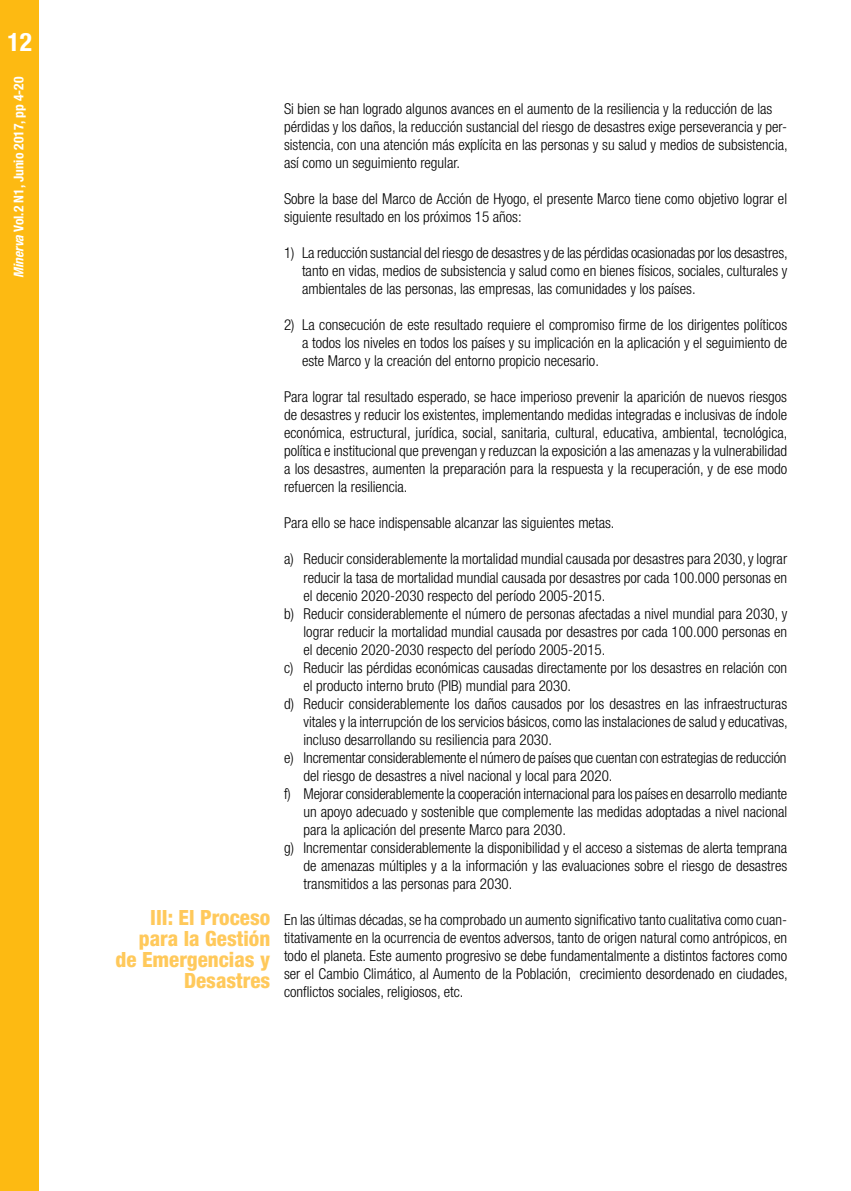
<style>
.page{position:relative;width:851px;height:1191px;background:#fff}
.page>*{position:absolute;margin:0;border:0;box-sizing:border-box;transform-origin:0 0}
.t1{font:700 condensed 25.5px "Helvetica Neue LT Std";color:#fff}
.t2{font:800 condensed 21px/21px "Helvetica Neue LT Std";color:#ffc95b;text-align:right}
.t3{font:300 condensed 15px/18px "Helvetica Neue LT Std";color:#000;text-align:justify}
.t4{font:700 condensed 13.5px "Helvetica Neue LT Std";color:#fff}
.s1{font-style:italic}
</style>
<div class="page">
<div style="left:0;top:0;width:38px;height:1191px;background:#fdba12"></div>
<h1 class="t1" style="left:7px;top:26px;width:26px">12</h1>
<p class="t4" style="left:10px;top:278px;width:203px;rotate:-90deg"><span class="s1">Minerva</span> Vol.2 N1, Junio 2017, pp 4-20</p>
<h2 class="t2" style="left:116px;top:906px;width:156px">III: El Proceso para la Gestión de Emergencias y<br>Desastres</h2>
<p class="t3" style="left:284px;top:100px;width:505px;text-align:left">Si bien se han logrado algunos avances en el aumento de la resiliencia y la reducción de las pérdidas y los daños, la reducción sustancial del riesgo de desastres exige perseverancia y per&shy;sistencia, con una atención más explícita en las personas y su salud y medios de subsistencia, así como un seguimiento regular.</p>
<p class="t3" style="left:284px;top:190px;width:504px">Sobre la base del Marco de Acción de Hyogo, el presente Marco tiene como objetivo lograr el siguiente resultado en los próximos 15 años:</p>
<p class="t3" style="left:302px;top:244px;width:487px;text-indent:-18px">1) La reducción sustancial del riesgo de desastres y de las pérdidas ocasionadas por los desastres, tanto en vidas, medios de subsistencia y salud como en bienes físicos, sociales, culturales y ambientales de las personas, las empresas, las comunidades y los países.</p>
<p class="t3" style="left:302px;top:316px;width:486px;text-indent:-18px">2) La consecución de este resultado requiere el compromiso firme de los dirigentes políticos a todos los niveles en todos los países y su implicación en la aplicación y el seguimiento de este Marco y la creación del entorno propicio necesario.</p>
<p class="t3" style="left:284px;top:388px;width:505px">Para lograr tal resultado esperado, se hace imperioso prevenir la aparición de nuevos riesgos de desastres y reducir los existentes, implementando medidas integradas e inclusivas de índole económica, estructural, jurídica, social, sanitaria, cultural, educativa, ambiental, tecnológica, política e institucional que prevengan y reduzcan la exposición a las amenazas y la vulnerabilidad a los desastres, aumenten la preparación para la respuesta y la recuperación, y de ese modo refuercen la resiliencia.</p>
<p class="t3" style="left:284px;top:514px;width:332px">Para ello se hace indispensable alcanzar las siguientes metas.</p>
<p class="t3" style="left:284px;top:550px;width:504px">a) Reducir considerablemente la mortalidad mundial causada por desastres para 2030, y lograr</p>
<p class="t3" style="left:303px;top:568px;width:485px">reducir la tasa de mortalidad mundial causada por desastres por cada 100.000 personas en</p>
<p class="t3" style="left:303px;top:586px;width:303px">el decenio 2020-2030 respecto del período 2005-2015.</p>
<p class="t3" style="left:284px;top:604px;width:504px">b) Reducir considerablemente el número de personas afectadas a nivel mundial para 2030, y</p>
<p class="t3" style="left:303px;top:622px;width:485px">lograr reducir la mortalidad mundial causada por desastres por cada 100.000 personas en</p>
<p class="t3" style="left:303px;top:640px;width:303px">el decenio 2020-2030 respecto del período 2005-2015.</p>
<p class="t3" style="left:284px;top:658px;width:504px">c) Reducir las pérdidas económicas causadas directamente por los desastres en relación con</p>
<p class="t3" style="left:303px;top:676px;width:269px">el producto interno bruto (PIB) mundial para 2030.</p>
<p class="t3" style="left:284px;top:694px;width:504px">d) Reducir considerablemente los daños causados por los desastres en las infraestructuras</p>
<p class="t3" style="left:303px;top:712px;width:486px">vitales y la interrupción de los servicios básicos, como las instalaciones de salud y educativas,</p>
<p class="t3" style="left:303px;top:730px;width:250px">incluso desarrollando su resiliencia para 2030.</p>
<p class="t3" style="left:284px;top:748px;width:504px">e) Incrementar considerablemente el número de países que cuentan con estrategias de reducción</p>
<p class="t3" style="left:303px;top:766px;width:310px">del riesgo de desastres a nivel nacional y local para 2020.</p>
<p class="t3" style="left:284px;top:784px;width:505px">f) Mejorar considerablemente la cooperación internacional para los países en desarrollo mediante</p>
<p class="t3" style="left:303px;top:802px;width:485px">un apoyo adecuado y sostenible que complemente las medidas adoptadas a nivel nacional</p>
<p class="t3" style="left:303px;top:820px;width:264px">para la aplicación del presente Marco para 2030.</p>
<p class="t3" style="left:284px;top:838px;width:504px">g) Incrementar considerablemente la disponibilidad y el acceso a sistemas de alerta temprana</p>
<p class="t3" style="left:303px;top:856px;width:485px">de amenazas múltiples y a la información y las evaluaciones sobre el riesgo de desastres</p>
<p class="t3" style="left:303px;top:874px;width:210px">transmitidos a las personas para 2030.</p>
<p class="t3" style="left:284px;top:910px;width:505px">En las últimas décadas, se ha comprobado un aumento significativo tanto cualitativa como cuan&shy;titativamente en la ocurrencia de eventos adversos, tanto de origen natural como antrópicos, en todo el planeta. Este aumento progresivo se debe fundamentalmente a distintos factores como ser el Cambio Climático, al Aumento de la Población, crecimiento desordenado en ciudades, conflictos sociales, religiosos, etc.</p>
</div>
